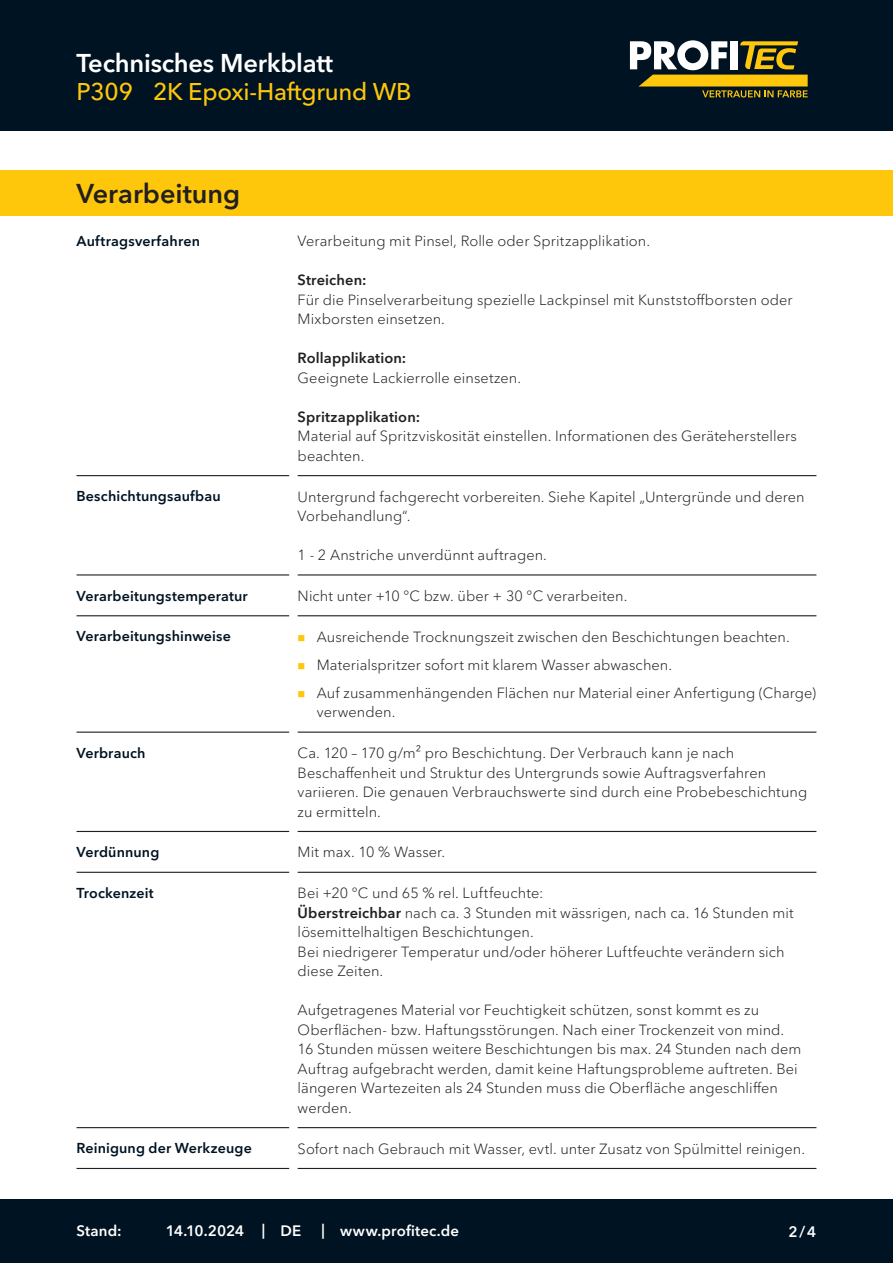
<style>
.page{position:relative;width:893px;height:1263px;background:#fff}
.page>*{position:absolute;margin:0;border:0;box-sizing:border-box;transform-origin:0 0}
.CB_AF_Kapitel_Ueberschrift{font:600 27px "Avenir Next Cyr";color:#231f20}
.CB_AF_Kopf_TM{font:600 25.5px "Avenir Next Cyr";letter-spacing:-.01em;color:#fff}
.CB_AF_Kopf_Produktname_klein{font:500 24px "Avenir Next Cyr";letter-spacing:-.01em;color:#fec70c}
.CB_AF_Fuss_Stand_linksb{font:600 15px "Avenir Next Cyr";letter-spacing:.01em;color:#fff}
.CB_AF_Text_Standard{font:300 14.7px/19.5px "Avenir Next Cyr";letter-spacing:.005em;color:#231f20}
.CB_AF_Abschnitt_Ueberschrift{font:600 14.25px "Avenir Next Cyr";letter-spacing:.01em;color:#001322}
.s1{font-weight:600}
</style>
<div class="page">
<div style="left:0;top:0;width:893px;height:131px;background:#001322"></div>
<div style="left:0;top:1199px;width:893px;height:64px;background:#001322"></div>
<hr style="left:77px;top:475px;width:212px;height:1px;background:#231f20">
<hr style="left:298px;top:475px;width:518px;height:1px;background:#231f20">
<hr style="left:77px;top:574px;width:212px;height:1px;background:#231f20">
<hr style="left:298px;top:574px;width:518px;height:1px;background:#231f20">
<hr style="left:77px;top:615px;width:212px;height:1px;background:#231f20">
<hr style="left:298px;top:615px;width:518px;height:1px;background:#231f20">
<hr style="left:77px;top:731px;width:212px;height:2px;background:#231f20">
<hr style="left:298px;top:731px;width:518px;height:2px;background:#231f20">
<hr style="left:77px;top:831px;width:212px;height:1px;background:#231f20">
<hr style="left:298px;top:831px;width:518px;height:1px;background:#231f20">
<hr style="left:77px;top:872px;width:212px;height:1px;background:#231f20">
<hr style="left:298px;top:872px;width:518px;height:1px;background:#231f20">
<hr style="left:77px;top:1127px;width:212px;height:1px;background:#231f20">
<hr style="left:298px;top:1127px;width:518px;height:1px;background:#231f20">
<hr style="left:77px;top:1168px;width:212px;height:1px;background:#231f20">
<hr style="left:298px;top:1168px;width:518px;height:1px;background:#231f20">
<div style="left:0;top:170px;width:893px;height:46px;background:#fec70c"></div>
<svg style="left:630px;top:40px;width:178px;height:58px"></svg>
<p class="CB_AF_Kopf_TM" style="left:77px;top:47px;width:258px">Technisches Merkblatt</p>
<p class="CB_AF_Kopf_Produktname_klein" style="left:77px;top:78px;width:58px">P309</p>
<p class="CB_AF_Kopf_Produktname_klein" style="left:153px;top:78px;width:260px">2K Epoxi-Haftgrund WB</p>
<p class="CB_AF_Kapitel_Ueberschrift" style="left:77px;top:177px;width:165px">Verarbeitung</p>
<p class="CB_AF_Abschnitt_Ueberschrift" style="left:77px;top:232px;width:125px">Auftragsverfahren</p>
<p class="CB_AF_Text_Standard" style="left:298px;top:231px;width:354px">Verarbeitung mit Pinsel, Rolle oder Spritzapplikation.</p>
<p class="CB_AF_Text_Standard" style="left:298px;top:270px;width:496px"><span class="s1">Streichen:<br></span>Für die Pinselverarbeitung spezielle Lackpinsel mit Kunststoffborsten oder<br>Mixborsten einsetzen.</p>
<p class="CB_AF_Text_Standard" style="left:298px;top:348px;width:225px"><span class="s1">Rollapplikation:<br></span>Geeignete Lackierrolle einsetzen.</p>
<p class="CB_AF_Text_Standard" style="left:298px;top:407px;width:501px"><span class="s1">Spritzapplikation:<br></span>Material auf Spritzviskosität einstellen. Informationen des Geräteherstellers beachten.</p>
<p class="CB_AF_Abschnitt_Ueberschrift" style="left:77px;top:488px;width:146px">Beschichtungsaufbau</p>
<p class="CB_AF_Text_Standard" style="left:298px;top:487px;width:509px">Untergrund fachgerecht vorbereiten. Siehe Kapitel „Untergründe und deren<br>Vorbehandlung“.</p>
<p class="CB_AF_Text_Standard" style="left:298px;top:545px;width:251px">1 - 2 Anstriche unverdünnt auftragen.</p>
<p class="CB_AF_Abschnitt_Ueberschrift" style="left:77px;top:587px;width:173px">Verarbeitungstemperatur</p>
<p class="CB_AF_Text_Standard" style="left:298px;top:586px;width:331px">Nicht unter +10 °C bzw. über + 30 °C verarbeiten.</p>
<p class="CB_AF_Abschnitt_Ueberschrift" style="left:77px;top:628px;width:156px">Verarbeitungshinweise</p>
<p class="CB_AF_Text_Standard" style="left:317px;top:627px;width:474px">Ausreichende Trocknungszeit zwischen den Beschichtungen beachten.</p>
<p class="CB_AF_Text_Standard" style="left:317px;top:655px;width:357px">Materialspritzer sofort mit klarem Wasser abwaschen.</p>
<p class="CB_AF_Text_Standard" style="left:317px;top:683px;width:501px">Auf zusammenhängenden Flächen nur Material einer Anfertigung (Charge) verwenden.</p>
<p class="CB_AF_Abschnitt_Ueberschrift" style="left:77px;top:744px;width:71px">Verbrauch</p>
<p class="CB_AF_Text_Standard" style="left:298px;top:743px;width:511px">Ca. 120 – 170 g/m² pro Beschichtung. Der Verbrauch kann je nach Beschaffenheit und Struktur des Untergrunds sowie Auftragsverfahren variieren. Die genauen Verbrauchswerte sind durch eine Probebeschichtung zu ermitteln.</p>
<p class="CB_AF_Abschnitt_Ueberschrift" style="left:77px;top:843px;width:84px">Verdünnung</p>
<p class="CB_AF_Text_Standard" style="left:298px;top:842px;width:149px">Mit max. 10 % Wasser.</p>
<p class="CB_AF_Abschnitt_Ueberschrift" style="left:77px;top:884px;width:79px">Trockenzeit</p>
<p class="CB_AF_Text_Standard" style="left:298px;top:883px;width:498px">Bei +20 °C und 65 % rel. Luftfeuchte:<br><span class="s1">Überstreichbar</span> nach ca. 3 Stunden mit wässrigen, nach ca. 16 Stunden mit lösemittelhaltigen Beschichtungen.<br>Bei niedrigerer Temperatur und/oder höherer Luftfeuchte verändern sich diese Zeiten.</p>
<p class="CB_AF_Text_Standard" style="left:298px;top:1000px;width:505px">Aufgetragenes Material vor Feuchtigkeit schützen, sonst kommt es zu Oberflächen- bzw. Haftungsstörungen. Nach einer Trockenzeit von mind.<br>16 Stunden müssen weitere Beschichtungen bis max. 24 Stunden nach dem Auftrag aufgebracht werden, damit keine Haftungsprobleme auftreten. Bei längeren Wartezeiten als 24 Stunden muss die Oberfläche angeschliffen werden.</p>
<p class="CB_AF_Abschnitt_Ueberschrift" style="left:77px;top:1140px;width:177px">Reinigung der Werkzeuge</p>
<p class="CB_AF_Text_Standard" style="left:298px;top:1139px;width:509px">Sofort nach Gebrauch mit Wasser, evtl. unter Zusatz von Spülmittel reinigen.</p>
<p class="CB_AF_Fuss_Stand_linksb" style="left:77px;top:1222px;width:47px">Stand:</p>
<p class="CB_AF_Fuss_Stand_linksb" style="left:166px;top:1222px;width:80px">14.10.2024</p>
<p class="CB_AF_Fuss_Stand_linksb" style="left:262px;top:1221px;width:5px">|</p>
<p class="CB_AF_Fuss_Stand_linksb" style="left:281px;top:1222px;width:22px">DE</p>
<p class="CB_AF_Fuss_Stand_linksb" style="left:321px;top:1221px;width:5px">|</p>
<p class="CB_AF_Fuss_Stand_linksb" style="left:340px;top:1222px;width:120px">www.profitec.de</p>
<p class="CB_AF_Fuss_Stand_linksb" style="left:788px;top:1222px;width:29px">2/4</p>
</div>
